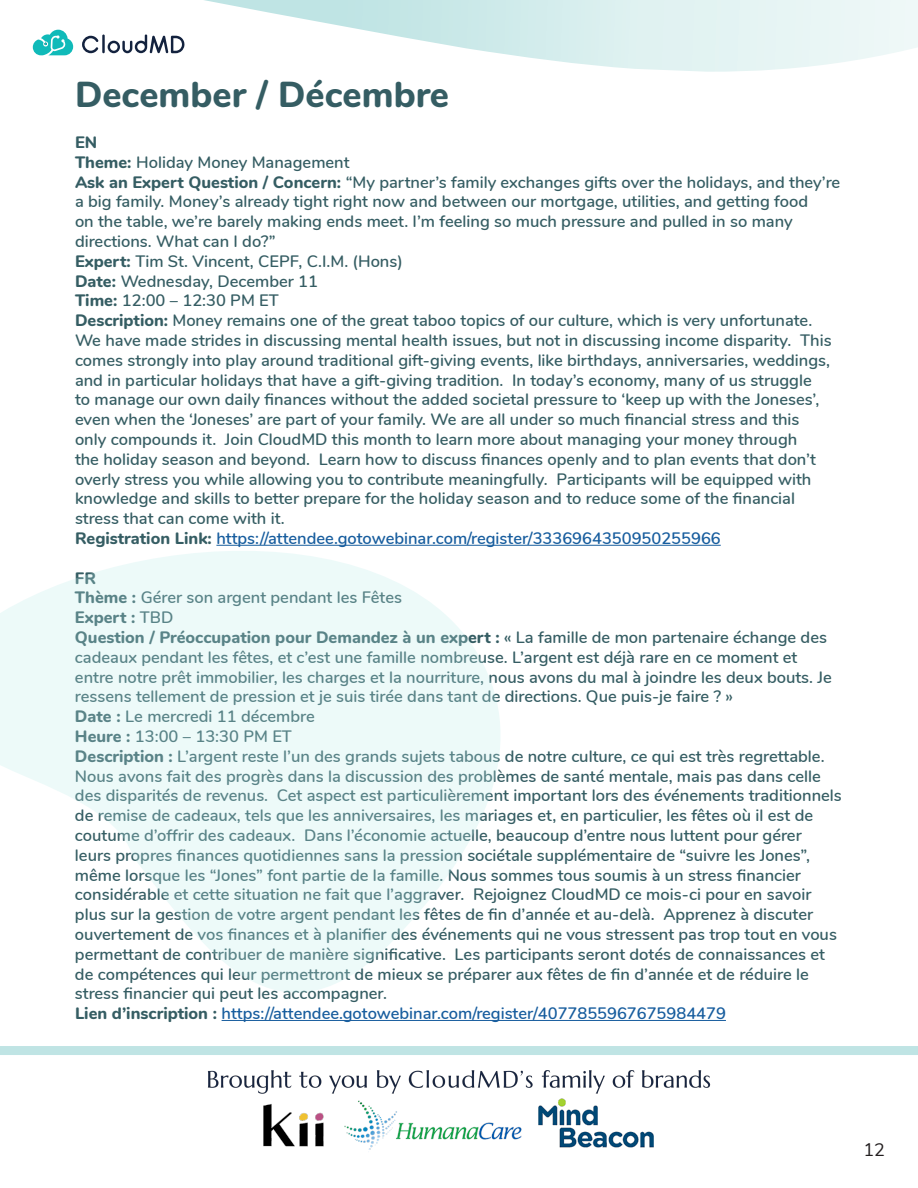
<style>
.page{position:relative;width:918px;height:1188px;background:#fff}
.page>*{position:absolute;margin:0;border:0;box-sizing:border-box;transform-origin:0 0}
.t1{font:800 36px "Nunito";color:#355d63}
.t2{font:18px "Nunito";color:#231f20}
.t3{font:600 16.5px/19.8px "Nunito";color:#355d63}
.t4{font:600 16.5px "Nunito";color:#175d9e}
.t5{font:800 16.5px "Nunito";color:#355d63}
.s1{font-weight:800}
.s2{font-weight:800;color:#355d63}
.s3{font-weight:600}
</style>
<div class="page">
<div style="left:0;top:1046px;width:918px;height:9px;background:#bfe4e4"></div>
<img style="left:207px;top:1070px;width:504px;height:82px">
<svg style="left:32px;top:0;width:886px;height:72px"></svg>
<hr style="left:216px;top:545px;width:505px;height:1px;background:#175d9e">
<hr style="left:222px;top:1020px;width:504px;height:1px;background:#175d9e">
<svg style="left:0;top:544px;width:529px;height:477px;fill:#edfaf9"></svg>
<p class="t1" style="left:75px;top:68px;width:375px">December / Décembre</p>
<p class="t5" style="left:75px;top:130px;width:24px">EN</p>
<p class="t3" style="left:75px;top:151px;width:276px"><span class="s1">Theme:</span> Holiday Money Management</p>
<p class="t3" style="left:75px;top:171px;width:767px"><span class="s1">Ask an Expert Question / Concern:</span> “My partner’s family exchanges gifts over the holidays, and they’re a big family. Money’s already tight right now and between our mortgage, utilities, and getting food<br>on the table, we’re barely making ends meet. I’m feeling so much pressure and pulled in so many directions. What can I do?”</p>
<p class="t3" style="left:75px;top:250px;width:329px"><span class="s1">Expert:</span> Tim St. Vincent, CEPF, C.I.M. (Hons)</p>
<p class="t3" style="left:75px;top:270px;width:245px"><span class="s1">Date:</span> Wednesday, December 11</p>
<p class="t3" style="left:75px;top:290px;width:205px"><span class="s1">Time:</span> 12:00 – 12:30 PM ET</p>
<p class="t3" style="left:75px;top:310px;width:758px"><span class="s1">Description:</span> Money remains one of the great taboo topics of our culture, which is very unfortunate.<br>We have made strides in discussing mental health issues, but not in discussing income disparity. This comes strongly into play around traditional gift-giving events, like birthdays, anniversaries, weddings, and in particular holidays that have a gift-giving tradition. In today’s economy, many of us struggle<br>to manage our own daily finances without the added societal pressure to ‘keep up with the Joneses’, even when the ‘Joneses’ are part of your family. We are all under so much financial stress and this only compounds it. Join CloudMD this month to learn more about managing your money through<br>the holiday season and beyond. Learn how to discuss finances openly and to plan events that don’t overly stress you while allowing you to contribute meaningfully. Participants will be equipped with knowledge and skills to better prepare for the holiday season and to reduce some of the financial stress that can come with it.</p>
<p class="t4" style="left:75px;top:526px;width:647px"><span class="s2">Registration Link:</span> https://attendee.gotowebinar.com/register/3336964350950255966</p>
<p class="t5" style="left:75px;top:566px;width:23px">FR</p>
<p class="t3" style="left:75px;top:587px;width:329px"><span class="s1">Thème :</span> Gérer son argent pendant les Fêtes</p>
<p class="t5" style="left:75px;top:605px;width:100px">Expert : <span class="s3">TBD</span></p>
<p class="t3" style="left:75px;top:626px;width:758px"><span class="s1">Question / Préoccupation pour Demandez à un expert :</span> « La famille de mon partenaire échange des cadeaux pendant les fêtes, et c’est une famille nombreuse. L’argent est déjà rare en ce moment et entre notre prêt immobilier, les charges et la nourriture, nous avons du mal à joindre les deux bouts. Je ressens tellement de pression et je suis tirée dans tant de directions. Que puis-je faire ? »</p>
<p class="t3" style="left:75px;top:706px;width:241px"><span class="s1">Date :</span> Le mercredi 11 décembre</p>
<p class="t3" style="left:75px;top:725px;width:218px"><span class="s1">Heure :</span> 13:00 – 13:30 PM ET</p>
<p class="t3" style="left:75px;top:745px;width:768px"><span class="s1">Description :</span> L’argent reste l’un des grands sujets tabous de notre culture, ce qui est très regrettable.<br>Nous avons fait des progrès dans la discussion des problèmes de santé mentale, mais pas dans celle des disparités de revenus. Cet aspect est particulièrement important lors des événements traditionnels de remise de cadeaux, tels que les anniversaires, les mariages et, en particulier, les fêtes où il est de coutume d’offrir des cadeaux. Dans l’économie actuelle, beaucoup d’entre nous luttent pour gérer leurs propres finances quotidiennes sans la pression sociétale supplémentaire de “suivre les Jones”, même lorsque les “Jones” font partie de la famille. Nous sommes tous soumis à un stress financier considérable et cette situation ne fait que l’aggraver. Rejoignez CloudMD ce mois-ci pour en savoir plus sur la gestion de votre argent pendant les fêtes de fin d’année et au-delà. Apprenez à discuter ouvertement de vos finances et à planifier des événements qui ne vous stressent pas trop tout en vous permettant de contribuer de manière significative. Les participants seront dotés de connaissances et de compétences qui leur permettront de mieux se préparer aux fêtes de fin d’année et de réduire le stress financier qui peut les accompagner.</p>
<p class="t4" style="left:75px;top:1001px;width:652px"><span class="s2">Lien d’inscription :</span> https://attendee.gotowebinar.com/register/4077855967675984479</p>
<p class="t2" style="left:863px;top:1137px;width:23px">12</p>
</div>
